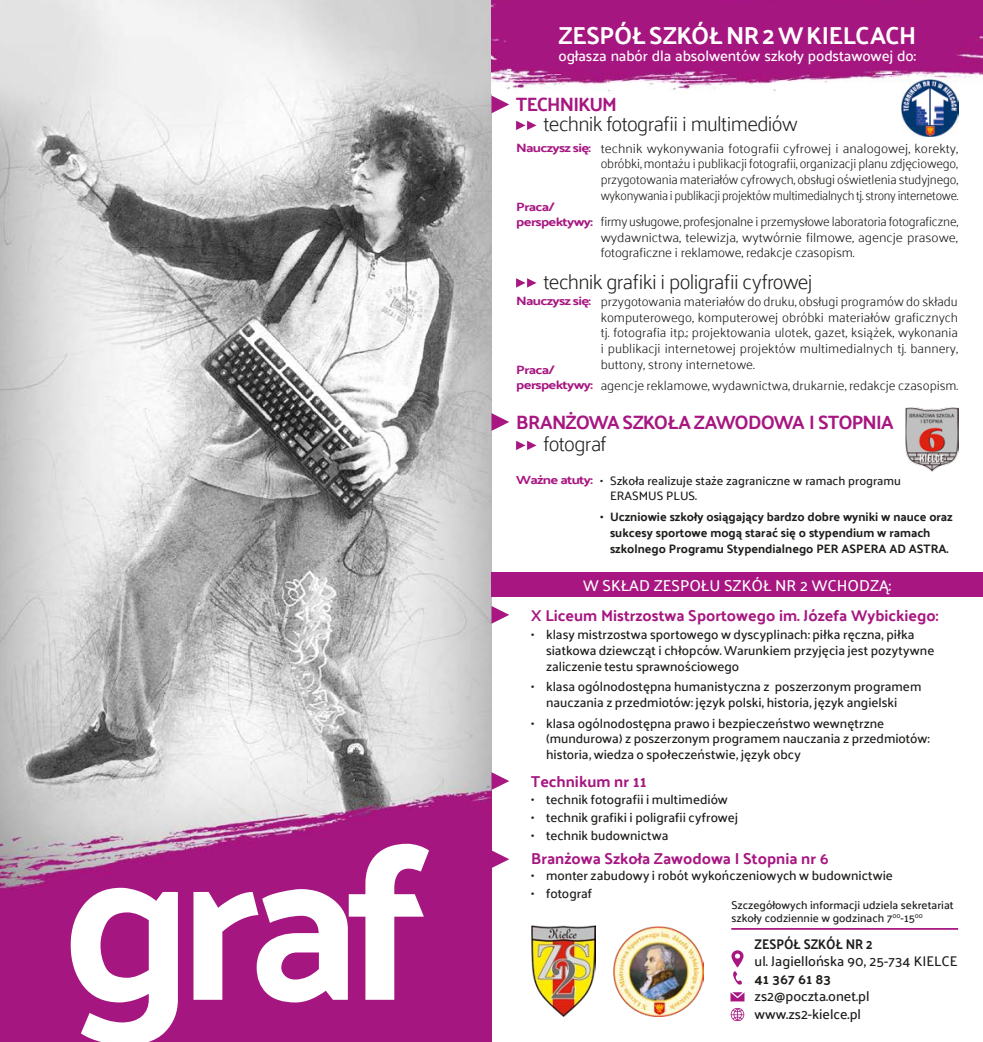
<style>
.page{position:relative;width:983px;height:1042px;background:#fff}
.page>*{position:absolute;margin:0;border:0;box-sizing:border-box;transform-origin:0 0}
.t1{font:700 222.25px "Palanquin";color:#fff}
.t2{font:700 24.5px "Palanquin";letter-spacing:-.015em;color:#fff}
.t3{font:200 21px "Palanquin";letter-spacing:-.035em;color:#1d1d1b}
.t4{font:700 19.25px "Palanquin";letter-spacing:-.045em;color:#a71681}
.t5{font:700 15.75px "Palanquin";color:#a71681}
.t6{font:500 15.75px "Palanquin";color:#fff}
.t7{font:500 14.88px "Palanquin";letter-spacing:-.01em;color:#fff}
.t8{font:500 14px/17.5px "Palanquin";color:#1d1d1b}
.t9{font:700 14px "Palanquin";color:#1d1d1b;scale:.91 1}
.t10{font:700 14px "Palanquin";color:#1d1d1b}
.t11{font:300 13.12px/15.8px "Palanquin";color:#1d1d1b;text-align:justify}
.t12{font:500 13.12px/15.8px "Palanquin";color:#1d1d1b}
.t13{font:700 12.25px/15.8px "Palanquin";color:#1d1d1b}
.t14{font:500 12.25px/15.8px "Palanquin";color:#1d1d1b}
.t15{font:700 11.9px/14.3px "Palanquin";letter-spacing:-.05em;color:#a71681;scale:1.2 1}
.t16{font:500 11.38px/12.2px "Palanquin";color:#1d1d1b}
.s1{font-weight:700;font-size:11.9px;color:#a71681}
</style>
<div class="page">
<img style="left:0;top:0;width:491px;height:1042px">
<img style="left:491px;top:0;width:491px;height:92px">
<svg style="left:491px;top:606px;width:18px;height:18px"></svg>
<svg style="left:491px;top:772px;width:18px;height:18px"></svg>
<svg style="left:491px;top:850px;width:18px;height:18px"></svg>
<svg style="left:491px;top:96px;width:18px;height:17px"></svg>
<svg style="left:491px;top:413px;width:18px;height:18px"></svg>
<svg style="left:516px;top:121px;width:20px;height:9px"></svg>
<svg style="left:516px;top:278px;width:20px;height:10px"></svg>
<svg style="left:516px;top:441px;width:20px;height:9px"></svg>
<img style="left:900px;top:79px;width:57px;height:57px">
<img style="left:905px;top:408px;width:52px;height:63px">
<div style="left:491px;top:572px;width:491px;height:25px;background:#a71681"></div>
<hr style="left:731px;top:928px;width:226px;height:2px;background:#a71681">
<svg style="left:731px;top:950px;width:12px;height:35px"></svg>
<svg style="left:730px;top:1008px;width:14px;height:13px"></svg>
<svg style="left:730px;top:992px;width:14px;height:9px"></svg>
<img style="left:613px;top:926px;width:90px;height:90px">
<img style="left:531px;top:926px;width:64px;height:91px">
<h1 class="t1" style="left:61px;top:793px;width:370px">graf</h1>
<h2 class="t2" style="left:558px;top:21px;width:359px">ZESPÓŁ SZKÓŁ NR 2 W KIELCACH</h2>
<p class="t7" style="left:558px;top:47px;width:359px">ogłasza nabór dla absolwentów szkoły podstawowej do:</p>
<h3 class="t4" style="left:516px;top:93px;width:102px">TECHNIKUM</h3>
<h3 class="t3" style="left:543px;top:112px;width:255px">technik fotografii i multimediów</h3>
<p class="t15" style="left:516px;top:141px;width:64px">Nauczysz się:</p>
<p class="t15" style="left:516px;top:200px;width:65px">Praca/ perspektywy:</p>
<p class="t11" style="left:600px;top:140px;width:359px">technik wykonywania fotografii cyfrowej i analogowej, korekty, obróbki, montażu i publikacji fotografii, organizacji planu zdjęciowego, przygotowania materiałów cyfrowych, obsługi oświetlenia studyjnego, wykonywania i publikacji projektów multimedialnych tj. strony internetowe.</p>
<p class="t11" style="left:600px;top:213px;width:359px">firmy usługowe, profesjonalne i przemysłowe laboratoria fotograficzne, wydawnictwa, telewizja, wytwórnie filmowe, agencje prasowe, fotograficzne i reklamowe, redakcje czasopism.</p>
<h3 class="t3" style="left:543px;top:269px;width:270px">technik grafiki i poligrafii cyfrowej</h3>
<p class="t15" style="left:516px;top:294px;width:64px">Nauczysz się:</p>
<p class="t15" style="left:516px;top:363px;width:65px">Praca/ perspektywy:</p>
<p class="t11" style="left:600px;top:293px;width:359px">przygotowania materiałów do druku, obsługi programów do składu komputerowego, komputerowej obróbki materiałów graficznych tj. fotografia itp.; projektowania ulotek, gazet, książek, wykonania i publikacji internetowej projektów multimedialnych tj. bannery, buttony, strony internetowe.</p>
<p class="t11" style="left:600px;top:377px;width:359px">agencje reklamowe, wydawnictwa, drukarnie, redakcje czasopism.</p>
<h3 class="t4" style="left:516px;top:411px;width:379px">BRANŻOWA SZKOŁA ZAWODOWA I STOPNIA</h3>
<h3 class="t3" style="left:543px;top:431px;width:64px">fotograf</h3>
<p class="t14" style="left:610px;top:472px;width:292px;text-indent:-94px"><span class="s1">Ważne atuty:</span> • Szkoła realizuje staże zagraniczne w ramach programu<br>ERASMUS PLUS.</p>
<p class="t13" style="left:610px;top:509px;width:344px;text-indent:-10px">• Uczniowie szkoły osiągający bardzo dobre wyniki w nauce oraz sukcesy sportowe mogą starać się o stypendium w ramach szkolnego Programu Stypendialnego PER ASPERA AD ASTRA.</p>
<p class="t6" style="left:583px;top:576px;width:309px">W SKŁAD ZESPOŁU SZKÓŁ NR 2 WCHODZĄ:</p>
<p class="t5" style="left:531px;top:606px;width:408px">X Liceum Mistrzostwa Sportowego im. Józefa Wybickiego:</p>
<p class="t12" style="left:546px;top:626px;width:389px;text-indent:-15px">• klasy mistrzostwa sportowego w dyscyplinach: piłka ręczna, piłka siatkowa dziewcząt i chłopców. Warunkiem przyjęcia jest pozytywne zaliczenie testu sprawnościowego</p>
<p class="t12" style="left:546px;top:679px;width:376px;text-indent:-15px">• klasa ogólnodostępna humanistyczna z poszerzonym programem nauczania z przedmiotów: język polski, historia, język angielski</p>
<p class="t12" style="left:546px;top:715px;width:385px;text-indent:-15px">• klasa ogólnodostępna prawo i bezpieczeństwo wewnętrzne (mundurowa) z poszerzonym programem nauczania z przedmiotów: historia, wiedza o społeczeństwie, język obcy</p>
<p class="t12" style="left:531px;top:791px;width:198px">• technik fotografii i multimediów</p>
<p class="t12" style="left:531px;top:810px;width:208px">• technik grafiki i poligrafii cyfrowej</p>
<p class="t12" style="left:531px;top:828px;width:139px">• technik budownictwa</p>
<p class="t12" style="left:531px;top:867px;width:363px">• monter zabudowy i robót wykończeniowych w budownictwie</p>
<p class="t12" style="left:531px;top:885px;width:63px">• fotograf</p>
<p class="t5" style="left:531px;top:773px;width:117px">Technikum nr 11</p>
<p class="t5" style="left:531px;top:849px;width:299px">Branżowa Szkoła Zawodowa I Stopnia nr 6</p>
<p class="t16" style="left:731px;top:899px;width:224px">Szczegółowych informacji udziela sekretariat szkoły codziennie w godzinach 7<sup>00</sup>-15<sup>00</sup></p>
<p class="t9" style="left:754px;top:935px;width:131px">ZESPÓŁ SZKÓŁ NR 2</p>
<p class="t8" style="left:754px;top:952px;width:204px">ul. Jagiellońska 90, 25-734 KIELCE</p>
<p class="t10" style="left:754px;top:970px;width:78px">41 367 61 83</p>
<p class="t8" style="left:754px;top:987px;width:116px">zs2@poczta.onet.pl www.zs2-kielce.pl</p>
</div>
